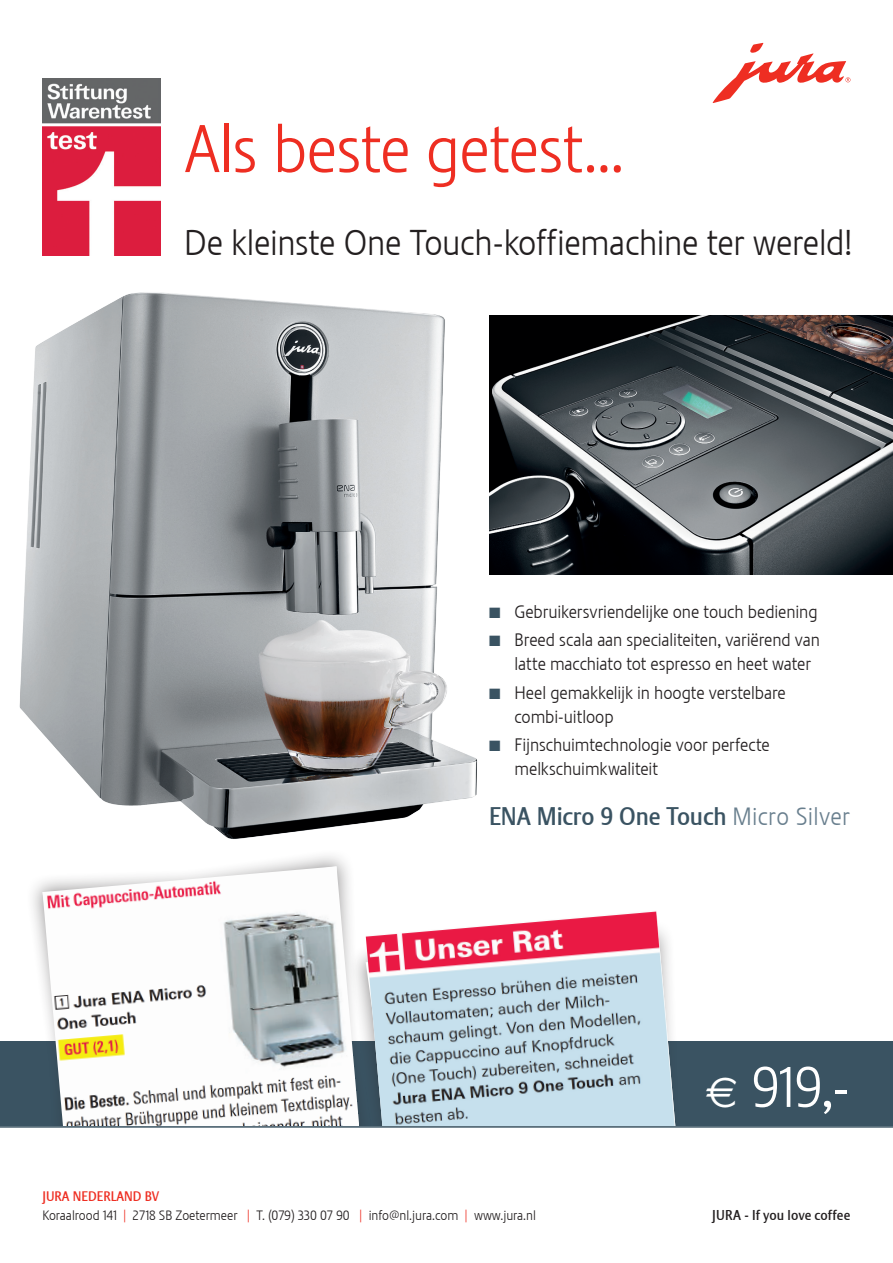
<style>
.page{position:relative;width:893px;height:1263px;background:#fff}
.page>*{position:absolute;margin:0;border:0;box-sizing:border-box;transform-origin:0 0}
.t1{font:66.6px "Stalemate LF Light";letter-spacing:-.01em;color:#ee2e22}
.t2{font:56.55px "Stalemate LF Light";color:#fff}
.t3{font:35.7px "Stalemate LF Light";letter-spacing:-.01em;color:#231f20}
.t4{font:24.9px "Stalemate LF";letter-spacing:-.005em;color:#3a5362}
.t5{font:18px/24px "Stalemate LF Light";letter-spacing:-.005em;color:#231f20}
.t6{font:13.95px "Stalemate LF";letter-spacing:.005em;color:#231f20}
.t7{font:13.5px "Stalemate LF Light";color:#231f20}
.t8{font:13.5px "Stalemate LF";color:#ee2e22}
.s1{color:#3a5362}
.s2{font-family:"Stalemate LF Light";color:#697f8e}
.s3{color:#ee2e22}
.s4{font-family:"Euro Sans";font-size:42.9px}
</style>
<div class="page">
<div style="left:0;top:1041px;width:893px;height:86px;background:#3a5362"></div>
<img style="left:43px;top:79px;width:117px;height:176px">
<div style="left:25px;top:849px;width:360px;height:408px;background:#231f20;opacity:.5"></div>
<img style="left:43px;top:866px;width:324px;height:260px">
<div style="left:348px;top:919px;width:357px;height:344px;background:#231f20;opacity:.5"></div>
<img style="left:366px;top:910px;width:321px;height:216px">
<div style="left:0;top:1127px;width:893px;height:136px;background:#fff"></div>
<svg style="left:712px;top:43px;width:138px;height:60px"></svg>
<hr style="left:0;top:1126px;width:893px;height:2px;background:#3a5362">
<img style="left:521px;top:315px;width:372px;height:259px">
<img style="left:19px;top:292px;width:502px;height:574px">
<h1 class="t1" style="left:184px;top:110px;width:442px">Als beste getest...</h1>
<h3 class="t3" style="left:184px;top:222px;width:670px">De kleinste One Touch-koffiemachine ter wereld!</h3>
<p class="t5" style="left:489px;top:600px;width:330px"><span class="s1">■</span> Gebruikersvriendelijke one touch bediening</p>
<p class="t5" style="left:514px;top:628px;width:307px;text-indent:-26px"><span class="s1">■</span> Breed scala aan specialiteiten, variërend van latte macchiato tot espresso en heet water</p>
<p class="t5" style="left:514px;top:680px;width:273px;text-indent:-26px"><span class="s1">■</span> Heel gemakkelijk in hoogte verstelbare combi-uitloop</p>
<p class="t5" style="left:514px;top:732px;width:257px;text-indent:-26px"><span class="s1">■</span> Fijnschuimtechnologie voor perfecte melkschuimkwaliteit</p>
<h3 class="t4" style="left:489px;top:802px;width:362px">ENA Micro 9 One Touch <span class="s2">Micro Silver</span></h3>
<p class="t8" style="left:43px;top:1188px;width:118px">JURA Nederlan d BV</p>
<p class="t7" style="left:43px;top:1208px;width:495px">Koraalrood 141 <span class="s3">|</span> 2718 SB Zoetermeer <span class="s3">|</span> T. (079) 330 07 90 <span class="s3">|</span> info@nl.jura.com <span class="s3">|</span> www.jura.nl</p>
<h2 class="t2" style="left:706px;top:1054px;width:145px"><span class="s4">e</span> 919,-</h2>
<p class="t6" style="left:712px;top:1207px;width:140px">JURA - If you love coffee</p>
</div>
